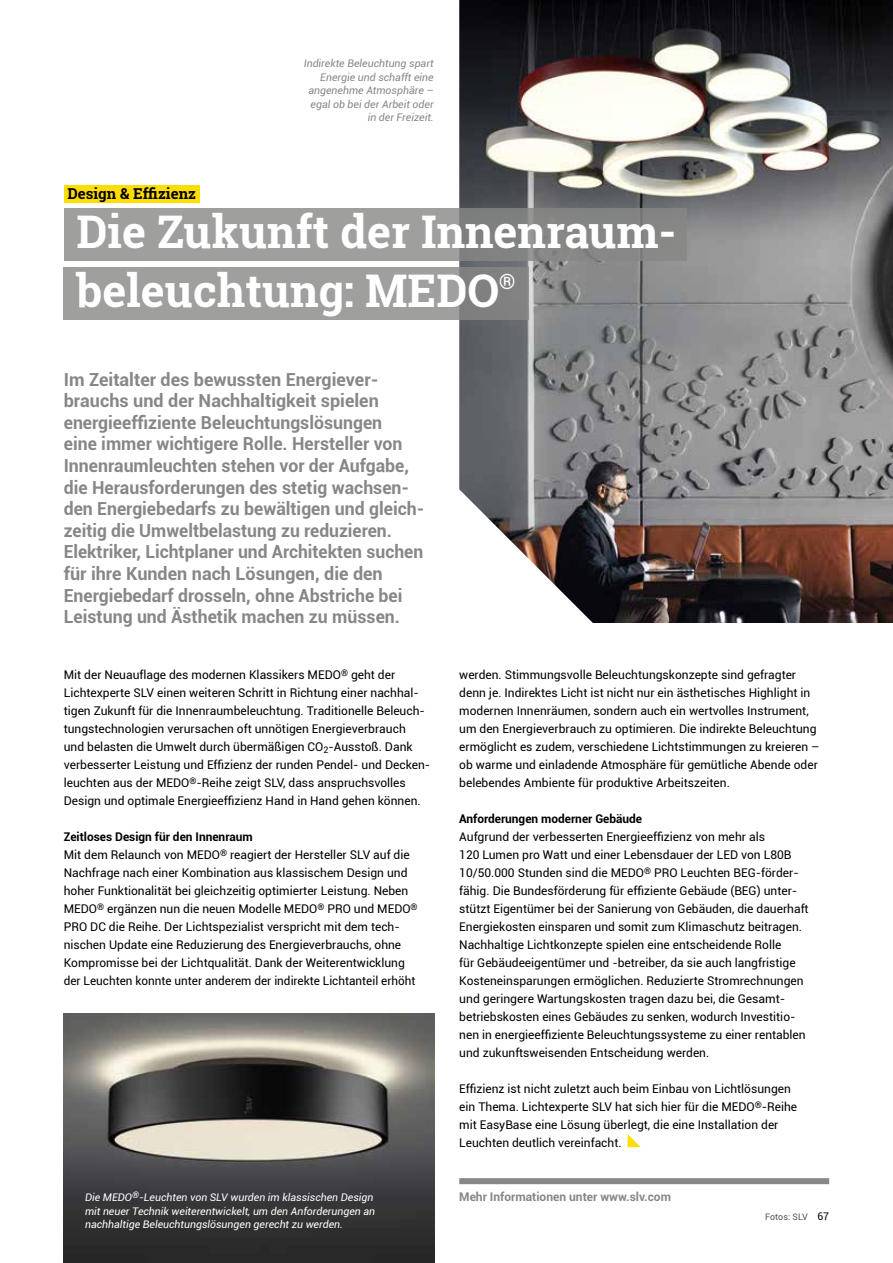
<style>
.page{position:relative;width:893px;height:1263px;background:#fff}
.page>*{position:absolute;margin:0;border:0;box-sizing:border-box;transform-origin:0 0}
.t1{font:700 45px/58.5px "Roboto Slab";color:#fff}
.t2{font:700 18px/21.6px "Roboto";color:#878786}
.t3{font:700 15px "Roboto Slab";color:#000}
.t4{font:12px/18px "Roboto";color:#000}
.t5{font:700 12px "Roboto";color:#878786}
.t6{font:700 12px "Roboto";color:#000}
.t7{font:italic 10.5px/13.5px "Roboto";color:#fff}
.t8{font:italic 10.5px/13.5px "Roboto";color:#878786;text-align:right}
.t9{font:10.5px "Roboto";color:#000}
.t10{font:9px "Roboto";color:#565656}
.s1{font-weight:700}
</style>
<div class="page">
<img style="left:459px;top:0;width:434px;height:623px">
<img style="left:64px;top:1013px;width:370px;height:250px">
<div style="left:459px;top:1178px;width:370px;height:6px;background:#878786"></div>
<svg style="left:628px;top:1134px;width:13px;height:13px"></svg>
<div style="left:64px;top:185px;width:136px;height:17px;background:#fd0"></div>
<svg style="left:64px;top:208px;width:623px;height:53px;fill:#9f9f9e"></svg>
<svg style="left:64px;top:267px;width:465px;height:52px;fill:#9f9f9e"></svg>
<p class="t8" style="left:304px;top:57px;width:131px">Indirekte Beleuchtung spart<br>Energie und schafft eine angenehme Atmosphäre – egal ob bei der Arbeit oder in der Freizeit.</p>
<p class="t3" style="left:67px;top:183px;width:130px">Design &amp; Effizienz</p>
<h1 class="t1" style="left:77px;top:202px;width:601px">Die Zukunft der Innenraum&shy;beleuchtung: MEDO<sup>®</sup></h1>
<p class="t2" style="left:64px;top:368px;width:362px">Im Zeitalter des bewussten Energiever&shy;brauchs und der Nachhaltigkeit spielen energieeffiziente Beleuchtungslösungen<br>eine immer wichtigere Rolle. Hersteller von Innenraumleuchten stehen vor der Aufgabe, die Herausforderungen des stetig wachsen&shy;den Energiebedarfs zu bewältigen und gleich&shy;zeitig die Umweltbelastung zu reduzieren.<br>Elektriker, Lichtplaner und Architekten suchen für ihre Kunden nach Lösungen, die den Energiebedarf drosseln, ohne Abstriche bei Leistung und Ästhetik machen zu müssen.</p>
<p class="t4" style="left:64px;top:665px;width:368px">Mit der Neuauflage des modernen Klassikers MEDO<sup>®</sup> geht der Lichtexperte SLV einen weiteren Schritt in Richtung einer nachhal&shy;tigen Zukunft für die Innenraumbeleuchtung. Traditionelle Beleuch&shy;tungstechnologien verursachen oft unnötigen Energieverbrauch<br>und belasten die Umwelt durch übermäßigen CO<sub>2</sub>-Ausstoß. Dank verbesserter Leistung und Effizienz der runden Pendel- und Decken&shy;leuchten aus der MEDO<sup>®</sup>-Reihe zeigt SLV, dass anspruchsvolles Design und optimale Energieeffizienz Hand in Hand gehen können.</p>
<p class="t4" style="left:64px;top:827px;width:355px"><span class="s1">Zeitloses Design für den Innenraum<br></span>Mit dem Relaunch von MEDO<sup>®</sup> reagiert der Hersteller SLV auf die Nachfrage nach einer Kombination aus klassischem Design und hoher Funktionalität bei gleichzeitig optimierter Leistung. Neben MEDO<sup>®</sup> ergänzen nun die neuen Modelle MEDO<sup>®</sup> PRO und MEDO<sup>® </sup>PRO DC die Reihe. Der Lichtspezialist verspricht mit dem tech&shy;nischen Update eine Reduzierung des Energieverbrauchs, ohne Kompromisse bei der Lichtqualität. Dank der Weiterentwicklung der Leuchten konnte unter anderem der indirekte Lichtanteil erhöht</p>
<p class="t7" style="left:85px;top:1190px;width:292px">Die MEDO<sup>®</sup>-Leuchten von SLV wurden im klassischen Design mit neuer Technik weiterentwickelt, um den Anforderungen an nachhaltige Beleuchtungslösungen gerecht zu werden.</p>
<p class="t4" style="left:459px;top:665px;width:362px">werden. Stimmungsvolle Beleuchtungskonzepte sind gefragter denn je. Indirektes Licht ist nicht nur ein ästhetisches Highlight in modernen Innenräumen, sondern auch ein wertvolles Instrument, um den Energieverbrauch zu optimieren. Die indirekte Beleuchtung ermöglicht es zudem, verschiedene Lichtstimmungen zu kreieren – ob warme und einladende Atmosphäre für gemütliche Abende oder belebendes Ambiente für produktive Arbeitszeiten.</p>
<p class="t6" style="left:459px;top:810px;width:184px">Anforderungen moderner Gebäude</p>
<p class="t4" style="left:459px;top:827px;width:351px">Aufgrund der verbesserten Energieeffizienz von mehr als<br>120 Lumen pro Watt und einer Lebensdauer der LED von L80B 10/50.000 Stunden sind die MEDO<sup>®</sup> PRO Leuchten BEG-förder&shy;fähig. Die Bundesförderung für effiziente Gebäude (BEG) unter&shy;stützt Eigentümer bei der Sanierung von Gebäuden, die dauerhaft Energiekosten einsparen und somit zum Klimaschutz beitragen.<br>Nachhaltige Lichtkonzepte spielen eine entscheidende Rolle<br>für Gebäudeeigentümer und -betreiber, da sie auch langfristige Kosteneinsparungen ermöglichen. Reduzierte Stromrechnungen und geringere Wartungskosten tragen dazu bei, die Gesamt&shy;betriebskosten eines Gebäudes zu senken, wodurch Investitio&shy;nen in energieeffiziente Beleuchtungssysteme zu einer rentablen und zukunftsweisenden Entscheidung werden.</p>
<p class="t4" style="left:459px;top:1079px;width:339px">Effizienz ist nicht zuletzt auch beim Einbau von Lichtlösungen ein Thema. Lichtexperte SLV hat sich hier für die MEDO<sup>®</sup>-Reihe mit EasyBase eine Lösung überlegt, die eine Installation der Leuchten deutlich vereinfacht.</p>
<p class="t5" style="left:459px;top:1188px;width:213px">Mehr Informationen unter www.slv.com</p>
<p class="t10" style="left:765px;top:1211px;width:44px">Fotos: SLV</p>
<p class="t9" style="left:817px;top:1209px;width:13px">67</p>
</div>
